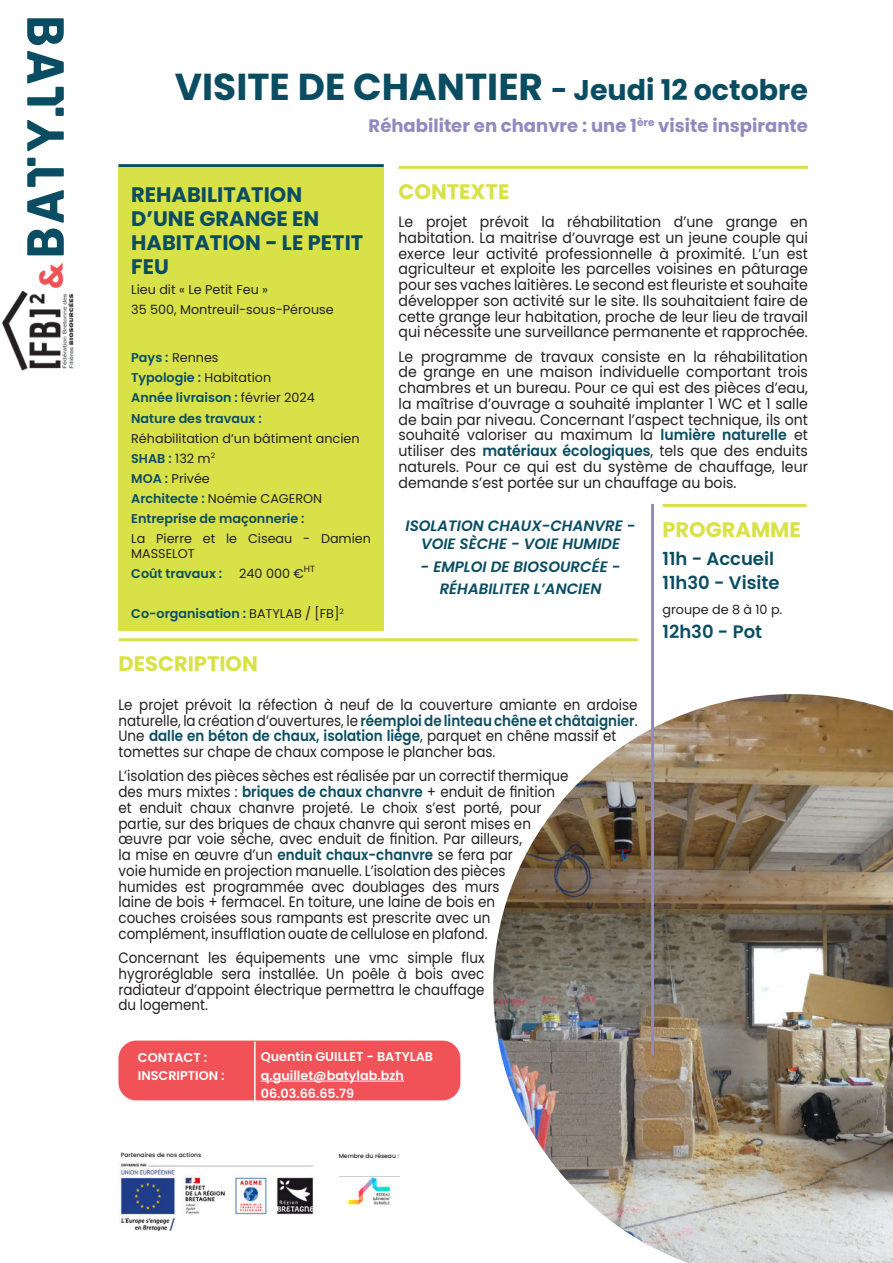
<style>
.page{position:relative;width:893px;height:1263px;background:#fff}
.page>*{position:absolute;margin:0;border:0;box-sizing:border-box;transform-origin:0 0}
.t1{font:700 37.5px "Poppins";color:#0a4d62}
.t2{font:700 33px "Poppins";color:#f05257}
.t3{font:700 21px/24px "Poppins";color:#0a4d62}
.t4{font:700 21px "Poppins";color:#d9e149}
.t5{font:700 18px "Poppins";color:#908ac2}
.t6{font:600 18px/24.3px "Poppins";color:#0a4d62}
.t7{font:15px/15.8px "Poppins";color:#231f20;scale:.9 1}
.t8{font:15px/15.8px "Poppins";color:#231f20;text-align:justify;scale:.94 1}
.t9{font:italic 600 15px/18px "Poppins";color:#0a4d62;text-align:center}
.t10{font:12.75px/20px "Poppins";color:#231f20}
.t11{font:600 12.75px/20px "Poppins";color:#0a4d62}
.t12{font:600 12.75px/18.5px "Poppins";color:#fff}
.t13{font:9px "Poppins";color:#231f20}
.t14{font:500 6px "Poppins";color:#231f20}
.s1{font-size:28.5px}
.s2{font-weight:400;color:#231f20}
.s3{font-weight:600;color:#0a4d62}
</style>
<div class="page">
<hr style="left:399px;top:166px;width:409px;height:3px;background:#d9e149">
<hr style="left:118px;top:638px;width:520px;height:3px;background:#d9e149">
<hr style="left:118px;top:164px;width:266px;height:3px;background:#0a4d62">
<div style="left:118px;top:167px;width:266px;height:464px;background:#d9e149"></div>
<img style="left:493px;top:694px;width:400px;height:569px">
<hr style="left:651px;top:504px;width:3px;height:551px;background:#908ac2">
<hr style="left:662px;top:504px;width:144px;height:3px;background:#d9e149">
<img style="left:118px;top:1163px;width:196px;height:67px">
<img style="left:339px;top:1176px;width:61px;height:29px">
<svg style="left:27px;top:229px;width:37px;height:26px"></svg>
<svg style="left:27px;top:168px;width:37px;height:55px"></svg>
<svg style="left:27px;top:18px;width:37px;height:27px"></svg>
<svg style="left:27px;top:51px;width:37px;height:54px"></svg>
<div style="left:55px;top:108px;width:9px;height:8px;background:#0a4d62"></div>
<svg style="left:27px;top:120px;width:37px;height:31px"></svg>
<div style="left:27px;top:158px;width:9px;height:8px;background:#0a4d62"></div>
<div style="left:118px;top:1040px;width:342px;height:60px;background:#f05257;border-radius:18px"></div>
<hr style="left:254px;top:1042px;width:2px;height:62px;background:#fff">
<hr style="left:261px;top:1081px;width:143px;height:1px;background:#fff">
<img style="left:1px;top:290px;width:73px;height:81px">
<h2 class="t2" style="left:35px;top:289px;width:28px;rotate:-90deg">&amp;</h2>
<h1 class="t1" style="left:175px;top:69px;width:635px">VISITE DE CHANTIER <span class="s1">- Jeudi 12 octobre</span></h1>
<p class="t5" style="left:369px;top:117px;width:441px">Réhabiliter en chanvre : une 1<sup>ère</sup> visite inspirante</p>
<h3 class="t3" style="left:131px;top:184px;width:234px">REHABILITATION<br>D’UNE GRANGE EN<br>HABITATION - LE PETIT<br>FEU</h3>
<p class="t10" style="left:131px;top:280px;width:204px">Lieu dit « Le Petit Feu »<br>35 500, Montreuil-sous-Pérouse</p>
<p class="t11" style="left:131px;top:349px;width:185px">Pays : <span class="s2">Rennes<br></span>Typologie : <span class="s2">Habitation<br></span>Année livraison : <span class="s2">février 2024<br></span>Nature des travaux :</p>
<p class="t10" style="left:131px;top:428px;width:230px">Réhabilitation d’un bâtiment ancien<br><span class="s3">SHAB :</span> 132 m<sup>2<br></sup><span class="s3">MOA :</span> Privée<br><span class="s3">Architecte :</span> Noémie CAGERON<br><span class="s3">Entreprise de maçonnerie :</span></p>
<p class="t10" style="left:131px;top:530px;width:241px;line-height:15.8px">La Pierre et le Ciseau - Damien<br>MASSELOT</p>
<p class="t11" style="left:131px;top:565px;width:93px">Coût travaux :</p>
<p class="t10" style="left:239px;top:564px;width:66px">240 000 €</p>
<p class="t13" style="left:304px;top:564px;width:13px">HT</p>
<p class="t11" style="left:131px;top:605px;width:214px">Co-organisation : <span class="s2">BATYLAB / [FB]</span><sup>2</sup></p>
<h3 class="t4" style="left:118px;top:654px;width:141px">DESCRIPTION</h3>
<h3 class="t4" style="left:399px;top:181px;width:112px">CONTEXTE</h3>
<p class="t8" style="left:399px;top:214px;width:437px">Le projet prévoit la réhabilitation d’une grange en habitation. La maitrise d’ouvrage est un jeune couple qui exerce leur activité professionnelle à proximité. L’un est agriculteur et exploite les parcelles voisines en pâturage pour ses vaches laitières. Le second est fleuriste et souhaite développer son activité sur le site. Ils souhaitaient faire de cette grange leur habitation, proche de leur lieu de travail qui nécessite une surveillance permanente et rapprochée.</p>
<p class="t8" style="left:399px;top:349px;width:437px">Le programme de travaux consiste en la réhabilitation de grange en une maison individuelle comportant trois chambres et un bureau. Pour ce qui est des pièces d’eau, la maîtrise d’ouvrage a souhaité implanter 1 WC et 1 salle de bain par niveau. Concernant l’aspect technique, ils ont souhaité valoriser au maximum la <span class="s3">lumière naturelle</span> et utiliser des <span class="s3">matériaux écologiques</span>, tels que des enduits naturels. Pour ce qui est du système de chauffage, leur demande s’est portée sur un chauffage au bois.</p>
<p class="t9" style="left:406px;top:517px;width:231px">ISOLATION CHAUX-CHANVRE -<br>VOIE SÈCHE - VOIE HUMIDE</p>
<p class="t9" style="left:421px;top:555px;width:201px;line-height:22.2px">- EMPLOI DE BIOSOURCÉE -<br>RÉHABILITER L’ANCIEN</p>
<h3 class="t4" style="left:662px;top:519px;width:140px">PROGRAMME</h3>
<p class="t6" style="left:662px;top:548px;width:119px">11h - Accueil<br>11h30 - Visite</p>
<p class="t10" style="left:662px;top:599px;width:121px">groupe de 8 à 10 p.</p>
<p class="t6" style="left:662px;top:621px;width:101px">12h30 - Pot</p>
<p class="t7" style="left:118px;top:697px;width:578px">Le projet prévoit la réfection à neuf de la couverture amiante en ardoise naturelle, la création d’ouvertures, le <span class="s3">réemploi de linteau chêne et châtaignier</span>.<br>Une <span class="s3">dalle en béton de chaux, isolation liège</span>, parquet en chêne massif et tomettes sur chape de chaux compose le plancher bas.</p>
<p class="t7" style="left:118px;top:768px;width:502px">L’isolation des pièces sèches est réalisée par un correctif thermique des murs mixtes : <span class="s3">briques de chaux chanvre</span> + enduit de finition et enduit chaux chanvre projeté. Le choix s’est porté, pour partie, sur des briques de chaux chanvre qui seront mises en œuvre par voie sèche, avec enduit de finition. Par ailleurs,<br>la mise en œuvre d’un <span class="s3">enduit chaux-chanvre</span> se fera par<br>voie humide en projection manuelle. L’isolation des pièces<br>humides est programmée avec doublages des murs<br>laine de bois + fermacel. En toiture, une laine de bois en<br>couches croisées sous rampants est prescrite avec un complément, insufflation ouate de cellulose en plafond.</p>
<p class="t7" style="left:118px;top:950px;width:408px;text-align:justify">Concernant les équipements une vmc simple flux hygroréglable sera installée. Un poêle à bois avec radiateur d’appoint électrique permettra le chauffage du logement.</p>
<p class="t12" style="left:138px;top:1050px;width:88px;line-height:18px">CONTACT :<br>INSCRIPTION :</p>
<p class="t12" style="left:261px;top:1048px;width:174px">Quentin GUILLET - BATYLAB q.guillet@batylab.bzh<br>06.03.66.65.79</p>
<p class="t14" style="left:121px;top:1151px;width:82px">Partenaires de nos actions</p>
<p class="t14" style="left:339px;top:1152px;width:62px">Membre du réseau :</p>
</div>
